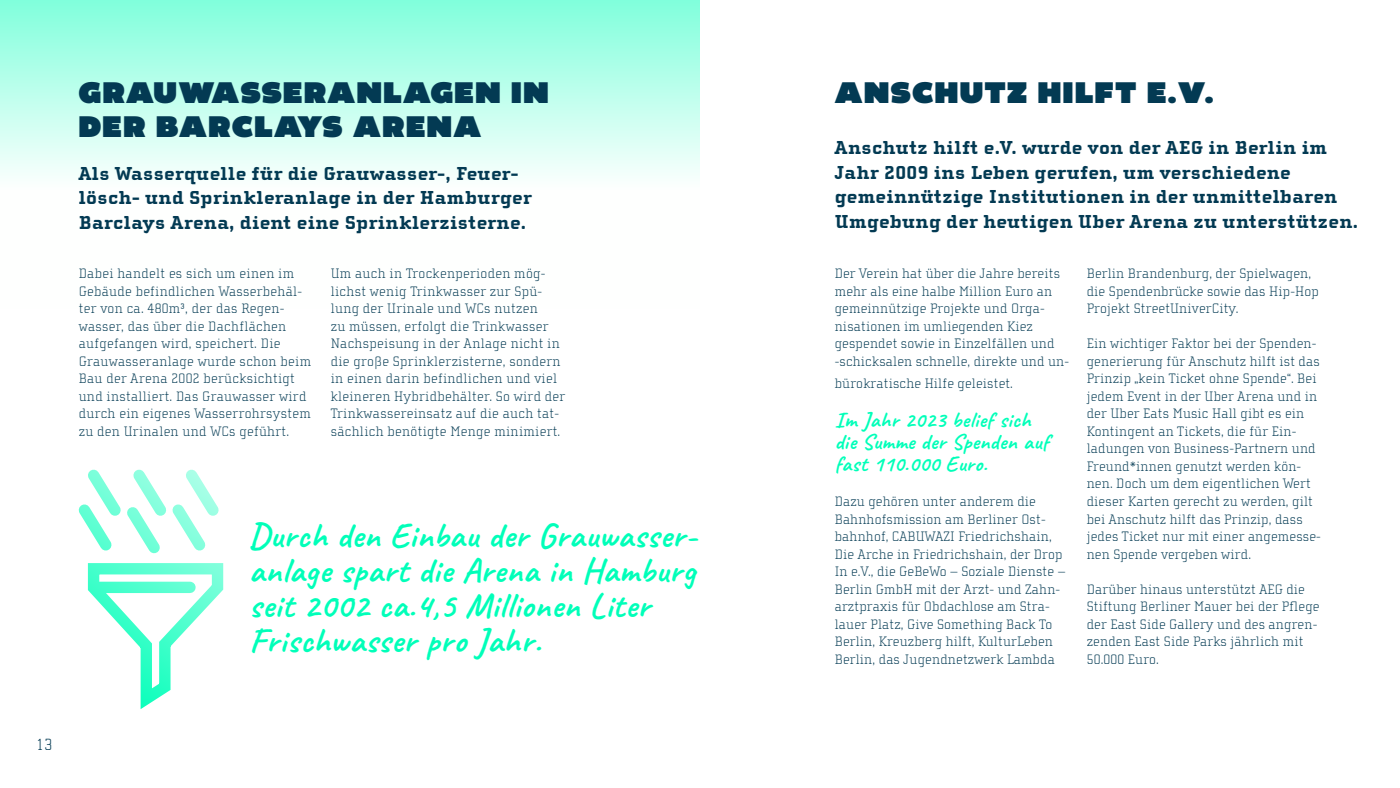
<style>
.page{position:relative;width:1400px;height:788px;background:#fff}
.page>*{position:absolute;margin:0;border:0;box-sizing:border-box;transform-origin:0 0}
.t1{font:700 35px/35px "Caveat";letter-spacing:.02em;color:#00ffb9}
.t2{font:900 31.5px/34.1px "Altivo";letter-spacing:.05em;color:#033a53}
.t3{font:700 21.88px/21.9px "Caveat";letter-spacing:.02em;color:#00ffb9}
.t4{font:800 19.25px/24.5px "Cholla Slab OT";letter-spacing:.02em;color:#033a53}
.t5{font:100 16.62px "Cholla Slab OT";color:#033a53}
.t6{font:100 14px/17.5px "Cholla Slab OT";letter-spacing:.01em;color:#033a53}
</style>
<div class="page">
<svg style="left:0;top:0;width:700px;height:176px;background:#baffeb"></svg>
<svg style="left:78px;top:469px;width:146px;height:240px"></svg>
<svg style="left:96px;top:581px;width:94px;height:12px"></svg>
<h2 class="t2" style="left:79px;top:76px;width:471px">GRAUWASSERANLAGEN IN<br>DER BARCLAYS ARENA</h2>
<h3 class="t4" style="left:79px;top:161px;width:454px">Als Wasserquelle für die Grauwasser-, Feuer&shy;lösch- und Sprinkleranlage in der Hamburger<br>Barclays Arena, dient eine Sprinklerzisterne.</h3>
<p class="t6" style="left:79px;top:265px;width:234px">Dabei handelt es sich um einen im Gebäude befindlichen Wasserbehäl&shy;ter von ca. 480m³, der das Regen&shy;wasser, das über die Dachflächen aufgefangen wird, speichert. Die Grauwasseranlage wurde schon beim Bau der Arena 2002 berücksichtigt und installiert. Das Grauwasser wird durch ein eigenes Wasserrohrsystem zu den Urinalen und WCs geführt.</p>
<p class="t6" style="left:331px;top:265px;width:236px">Um auch in Trockenperioden mög&shy;lichst wenig Trinkwasser zur Spü&shy;lung der Urinale und WCs nutzen<br>zu müssen, erfolgt die Trinkwasser Nachspeisung in der Anlage nicht in die große Sprinklerzisterne, sondern in einen darin befindlichen und viel kleineren Hybridbehälter. So wird der Trinkwassereinsatz auf die auch tat&shy;sächlich benötigte Menge minimiert.</p>
<p class="t5" style="left:36px;top:735px;width:18px">13</p>
<h1 class="t1" style="left:249px;top:517px;width:452px">Durch den Einbau der Grauwasser&shy;anlage spart die Arena in Hamburg seit 2002 ca.4,5 Millionen Liter<br>Frischwasser pro Jahr.</h1>
<h2 class="t2" style="left:835px;top:76px;width:380px">ANSCHUTZ HILFT E.V.</h2>
<h3 class="t4" style="left:835px;top:136px;width:525px">Anschutz hilft e.V. wurde von der AEG in Berlin im Jahr 2009 ins Leben gerufen, um verschiedene gemeinnützige Institutionen in der unmittelbaren Umgebung der heutigen Uber Arena zu unterstützen.</h3>
<p class="t6" style="left:835px;top:265px;width:236px">Der Verein hat über die Jahre bereits mehr als eine halbe Million Euro an gemeinnützige Projekte und Orga&shy;nisationen im umliegenden Kiez gespendet sowie in Einzelfällen und -schicksalen schnelle, direkte und un-</p>
<p class="t6" style="left:835px;top:374px;width:180px">bürokratische Hilfe geleistet.</p>
<h3 class="t3" style="left:835px;top:409px;width:215px">Im Jahr 2023 belief sich die Summe der Spenden auf fast 110.000 Euro.</h3>
<p class="t6" style="left:835px;top:493px;width:232px">Dazu gehören unter anderem die Bahnhofsmission am Berliner Ost&shy;bahnhof, CABUWAZI Friedrichshain, Die Arche in Friedrichshain, der Drop In e.V., die GeBeWo – Soziale Dienste – Berlin GmbH mit der Arzt- und Zahn&shy;arztpraxis für Obdachlose am Stra&shy;lauer Platz, Give Something Back To Berlin, Kreuzberg hilft, KulturLeben Berlin, das Jugendnetzwerk Lambda</p>
<p class="t6" style="left:1087px;top:265px;width:234px">Berlin Brandenburg, der Spielwagen, die Spendenbrücke sowie das Hip-Hop<br>Projekt StreetUniverCity.</p>
<p class="t6" style="left:1087px;top:335px;width:236px">Ein wichtiger Faktor bei der Spenden&shy;generierung für Anschutz hilft ist das Prinzip „kein Ticket ohne Spende“. Bei jedem Event in der Uber Arena und in der Uber Eats Music Hall gibt es ein Kontingent an Tickets, die für Ein&shy;ladungen von Business-Partnern und Freund*innen genutzt werden kön&shy;nen. Doch um dem eigentlichen Wert dieser Karten gerecht zu werden, gilt bei Anschutz hilft das Prinzip, dass jedes Ticket nur mit einer angemesse&shy;nen Spende vergeben wird.</p>
<p class="t6" style="left:1087px;top:580px;width:234px">Darüber hinaus unterstützt AEG die<br>Stiftung Berliner Mauer bei der Pflege der East Side Gallery und des angren&shy;zenden East Side Parks jährlich mit<br>50.000 Euro.</p>
</div>
